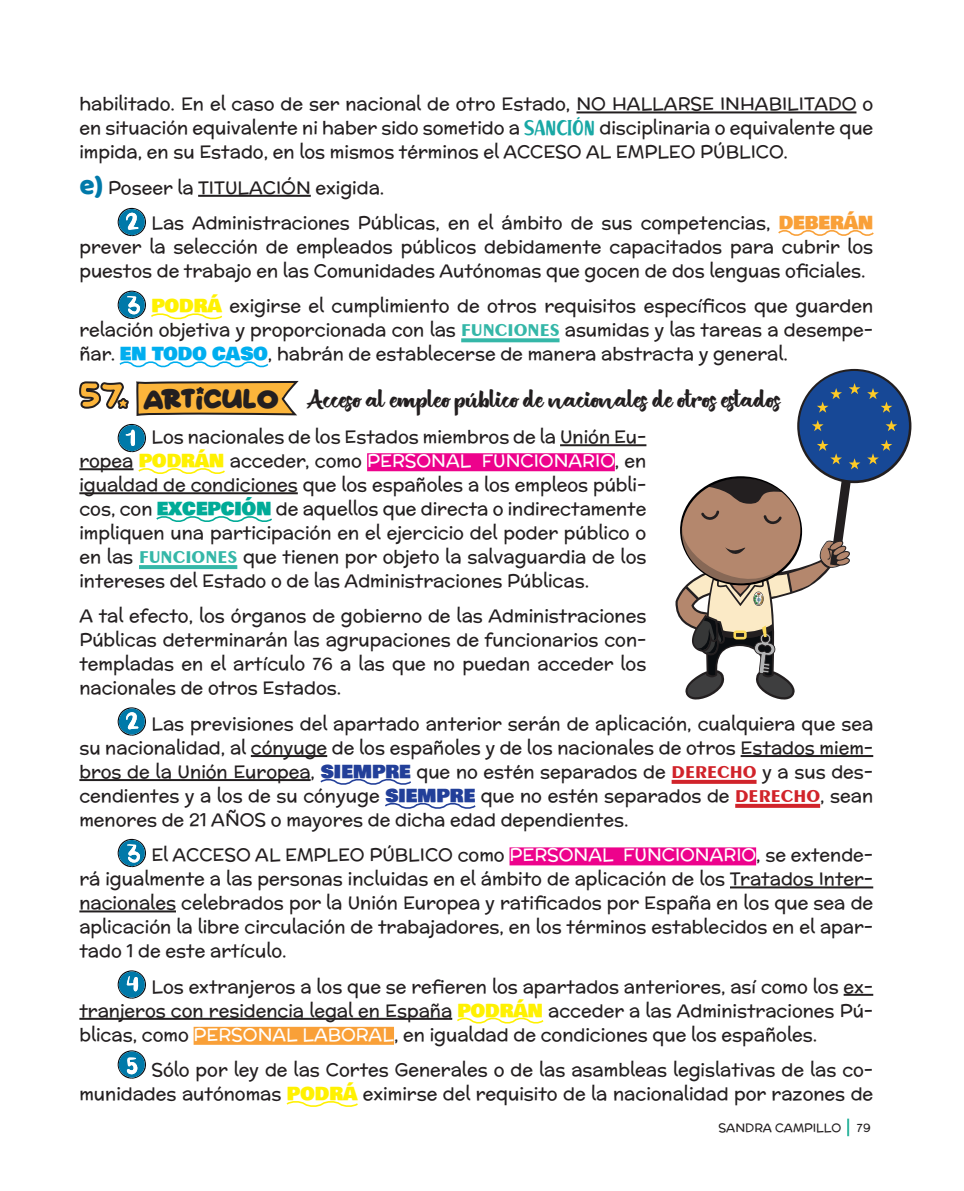
<style>
.page{position:relative;width:964px;height:1191px;background:#fff}
.page>*{position:absolute;margin:0;border:0;box-sizing:border-box;transform-origin:0 0}
.t1{font:20px "British Script";color:#231f20}
.t2{font:18px/24px "Mc Laren";color:#231f20;text-align:justify}
.t3{font:12px "Mc Laren";color:#231f20}
.s1{font-family:"Richela Kids";color:#19a8a5}
.s2{font-family:"Baloo Bhai";font-size:28px;color:#0079a9}
.s3{font-family:"Bowlby One SC";color:#f9a038}
.s4{font-family:"Bowlby One SC";color:#fff101}
.s5{font-family:"Exotic 350 BT";font-weight:700;color:#35b7a8}
.s6{font-family:"Bowlby One SC";color:#00aeef}
.s7{font-family:"Starborn";font-size:30px;color:#fcb53b}
.s8{font-family:"Starborn";font-size:24px}
.s9{color:#fff}
.s10{font-family:"Bowlby One SC";color:#00ab97}
.s11{font-family:"Bowlby One SC";color:#223f99}
.s12{font-family:"Exotic 350 BT";font-weight:700;color:#d1232a}
</style>
<div class="page">
<svg style="left:847px;top:1118px;width:2px;height:18px"></svg>
<hr style="left:576px;top:111px;width:280px;height:2px;background:#231f20">
<hr style="left:198px;top:195px;width:113px;height:2px;background:#231f20">
<svg style="left:778px;top:230px;width:96px;height:6px"></svg>
<svg style="left:461px;top:338px;width:98px;height:4px"></svg>
<hr style="left:560px;top:444px;width:86px;height:2px;background:#231f20">
<hr style="left:79px;top:468px;width:54px;height:2px;background:#231f20">
<svg style="left:138px;top:468px;width:87px;height:6px"></svg>
<div style="left:367px;top:453px;width:248px;height:18px;background:#ed028c"></div>
<hr style="left:79px;top:492px;width:219px;height:2px;background:#231f20">
<svg style="left:156px;top:516px;width:116px;height:6px"></svg>
<svg style="left:139px;top:565px;width:98px;height:4px"></svg>
<hr style="left:251px;top:755px;width:76px;height:2px;background:#231f20">
<hr style="left:740px;top:755px;width:133px;height:2px;background:#231f20">
<hr style="left:79px;top:779px;width:232px;height:2px;background:#231f20">
<svg style="left:320px;top:778px;width:91px;height:7px"></svg>
<svg style="left:671px;top:780px;width:85px;height:4px"></svg>
<svg style="left:385px;top:802px;width:91px;height:7px"></svg>
<svg style="left:735px;top:804px;width:85px;height:4px"></svg>
<div style="left:509px;top:847px;width:247px;height:18px;background:#ed028c"></div>
<hr style="left:730px;top:886px;width:143px;height:2px;background:#231f20">
<hr style="left:79px;top:910px;width:97px;height:2px;background:#231f20">
<hr style="left:843px;top:993px;width:30px;height:2px;background:#231f20">
<hr style="left:79px;top:1017px;width:373px;height:2px;background:#231f20">
<svg style="left:457px;top:1017px;width:87px;height:7px"></svg>
<div style="left:194px;top:1026px;width:200px;height:18px;background:#f9a038"></div>
<svg style="left:286px;top:1101px;width:72px;height:6px"></svg>
<svg style="left:118px;top:970px;width:28px;height:29px"></svg>
<svg style="left:118px;top:838px;width:28px;height:29px"></svg>
<svg style="left:118px;top:290px;width:181px;height:126px"></svg>
<svg style="left:118px;top:707px;width:28px;height:29px"></svg>
<svg style="left:118px;top:208px;width:28px;height:29px"></svg>
<svg style="left:118px;top:1050px;width:28px;height:29px"></svg>
<svg style="left:118px;top:424px;width:28px;height:29px"></svg>
<svg style="left:797px;top:369px;width:114px;height:114px"></svg>
<div style="left:799px;top:371px;width:110px;height:109px;background:#174896;border-radius:55px"></div>
<svg style="left:849px;top:383px;width:11px;height:11px"></svg>
<svg style="left:812px;top:420px;width:11px;height:11px"></svg>
<svg style="left:817px;top:388px;width:25px;height:25px"></svg>
<svg style="left:867px;top:388px;width:25px;height:25px"></svg>
<svg style="left:675px;top:440px;width:217px;height:260px"></svg>
<svg style="left:885px;top:420px;width:12px;height:11px"></svg>
<p class="t2" style="left:79px;top:92px;width:795px">habilitado. En el caso de ser nacional de otro Estado, NO HALLARSE INHABILITADO o en situación equivalente ni haber sido sometido a <span class="s1">SANCIÓN</span> disciplinaria o equivalente que impida, en su Estado, en los mismos términos el ACCESO AL EMPLEO PÚBLICO.</p>
<p class="t2" style="left:79px;top:175px;width:306px"><span class="s2">e)</span> Poseer la TITULACIÓN exigida.</p>
<p class="t2" style="left:79px;top:210px;width:795px;text-indent:72px">Las Administraciones Públicas, en el ámbito de sus competencias, <span class="s3">DEBERÁN </span>prever la selección de empleados públicos debidamente capacitados para cubrir los puestos de trabajo en las Comunidades Autónomas que gocen de dos lenguas oficiales.</p>
<p class="t2" style="left:79px;top:294px;width:795px;text-indent:72px"><span class="s4">PODRÁ</span> exigirse el cumplimiento de otros requisitos específicos que guarden relación objetiva y proporcionada con las <span class="s5">FUNCIONES</span> asumidas y las tareas a desempe&shy;ñar. <span class="s6">EN TODO CASO</span>, habrán de establecerse de manera abstracta y general.</p>
<p class="t1" style="left:79px;top:389px;width:702px"><span class="s7">57.</span> <span class="s8">ARTICULO</span> Acceso al empleo público de nacionales de otros estados</p>
<p class="t2" style="left:79px;top:424px;width:568px;text-indent:72px">Los nacionales de los Estados miembros de la Unión Eu&shy;ropea <span class="s4">PODRÁN</span> acceder, como <span class="s9">PERSONAL FUNCIONARIO</span>, en igualdad de condiciones que los españoles a los empleos públi&shy;cos, con <span class="s10">EXCEPCIÓN</span> de aquellos que directa o indirectamente impliquen una participación en el ejercicio del poder público o en las <span class="s5">FUNCIONES</span> que tienen por objeto la salvaguardia de los intereses del Estado o de las Administraciones Públicas.</p>
<p class="t2" style="left:79px;top:604px;width:568px">A tal efecto, los órganos de gobierno de las Administraciones Públicas determinarán las agrupaciones de funcionarios con&shy;templadas en el artículo 76 a las que no puedan acceder los nacionales de otros Estados.</p>
<p class="t2" style="left:79px;top:711px;width:795px;text-indent:72px">Las previsiones del apartado anterior serán de aplicación, cualquiera que sea su nacionalidad, al cónyuge de los españoles y de los nacionales de otros Estados miem&shy;bros de la Unión Europea, <span class="s11">SIEMPRE</span> que no estén separados de <span class="s12">DERECHO</span> y a sus des&shy;cendientes y a los de su cónyuge <span class="s11">SIEMPRE</span> que no estén separados de <span class="s12">DERECHO</span>, sean menores de 21 AÑOS o mayores de dicha edad dependientes.</p>
<p class="t2" style="left:79px;top:842px;width:795px;text-indent:72px">El ACCESO AL EMPLEO PÚBLICO como <span class="s9">PERSONAL FUNCIONARIO</span>, se extende&shy;rá igualmente a las personas incluidas en el ámbito de aplicación de los Tratados Inter&shy;nacionales celebrados por la Unión Europea y ratificados por España en los que sea de aplicación la libre circulación de trabajadores, en los términos establecidos en el apar&shy;tado 1 de este artículo.</p>
<p class="t2" style="left:79px;top:974px;width:795px;text-indent:72px">Los extranjeros a los que se refieren los apartados anteriores, así como los ex&shy;tranjeros con residencia legal en España <span class="s4">PODRÁN</span> acceder a las Administraciones Pú&shy;blicas, como <span class="s9">PERSONAL LABORAL</span>, en igualdad de condiciones que los españoles.</p>
<p class="t2" style="left:79px;top:1057px;width:795px;text-align:right">Sólo por ley de las Cortes Generales o de las asambleas legislativas de las co&shy;munidades autónomas <span class="s4">PODRÁ</span> eximirse del requisito de la nacionalidad por razones de</p>
<p class="t3" style="left:718px;top:1118px;width:124px">SANDRA CAMPILLO</p>
<p class="t3" style="left:857px;top:1118px;width:15px">79</p>
</div>
